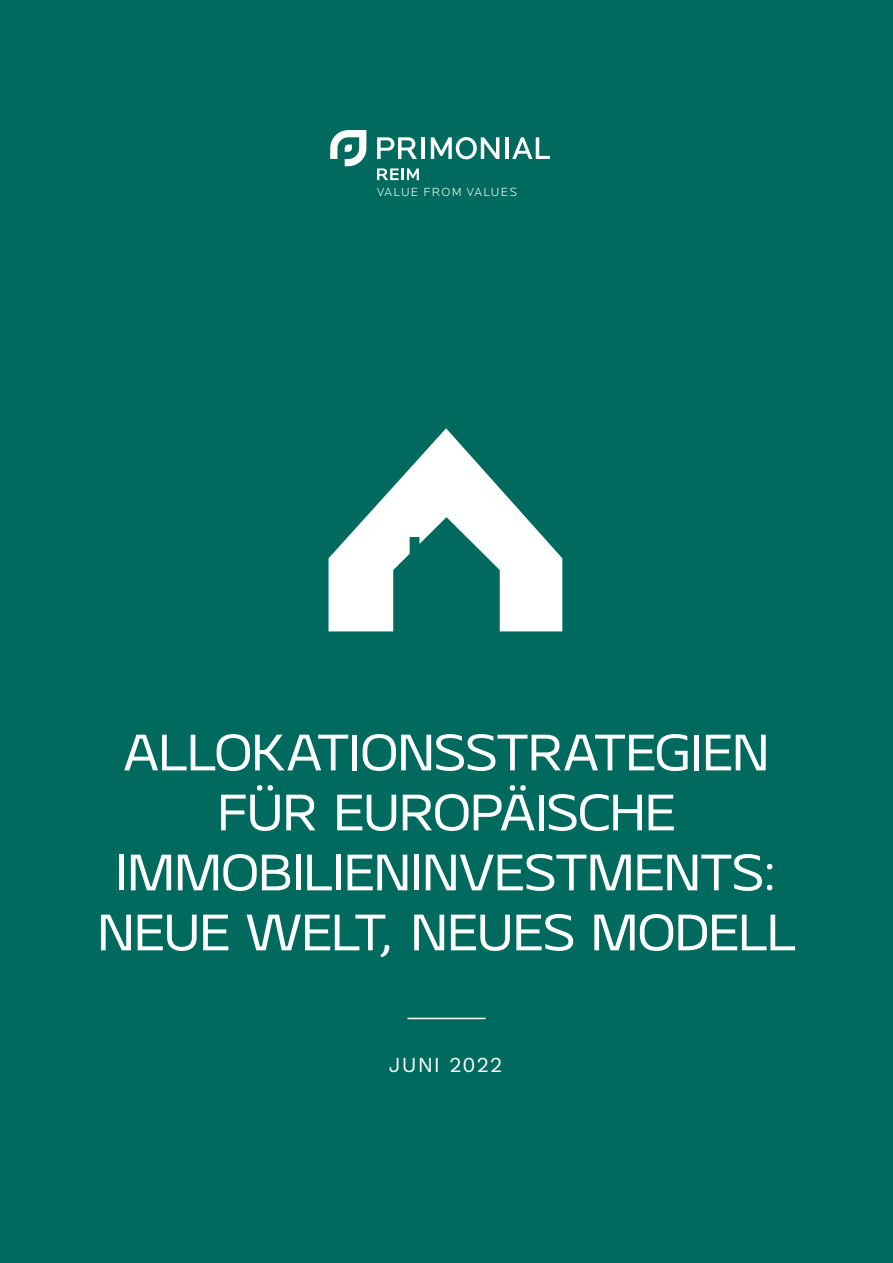
<style>
.page{position:relative;width:893px;height:1263px;background:#006a5f}
.page>*{position:absolute;margin:0;border:0;box-sizing:border-box;transform-origin:0 0}
.t1{font:51px/60px "Geon Expanded";letter-spacing:-.02em;color:#fff;text-align:center}
.t2{font:21px "Work Sans";letter-spacing:.045em;color:#fff}
.t3{font:300 12.15px "Locator";letter-spacing:.1em;color:#fff}
</style>
<div class="page">
<hr style="left:407px;top:1018px;width:78px;height:1px;background:#fff">
<svg style="left:328px;top:428px;width:234px;height:203px;fill:#fff"></svg>
<svg style="left:393px;top:517px;width:107px;height:115px"></svg>
<svg style="left:377px;top:137px;width:40px;height:22px"></svg>
<hr style="left:421px;top:137px;width:4px;height:22px;background:#fff">
<svg style="left:431px;top:137px;width:68px;height:22px"></svg>
<hr style="left:505px;top:137px;width:4px;height:22px;background:#fff">
<svg style="left:512px;top:137px;width:38px;height:22px"></svg>
<svg style="left:330px;top:130px;width:36px;height:36px"></svg>
<svg style="left:377px;top:168px;width:42px;height:12px"></svg>
<p class="t3" style="left:377px;top:186px;width:142px">VALUE FROM VALUES</p>
<p class="t1" style="left:97px;top:721px;width:700px">ALLOKATIONSSTRATEGIEN<br>FÜR EUROPÄISCHE<br>IMMOBILIENINVESTMENTS:<br>NEUE WELT, NEUES MODELL</p>
<p class="t2" style="left:389px;top:1049px;width:115px">JUNI 2022</p>
</div>
